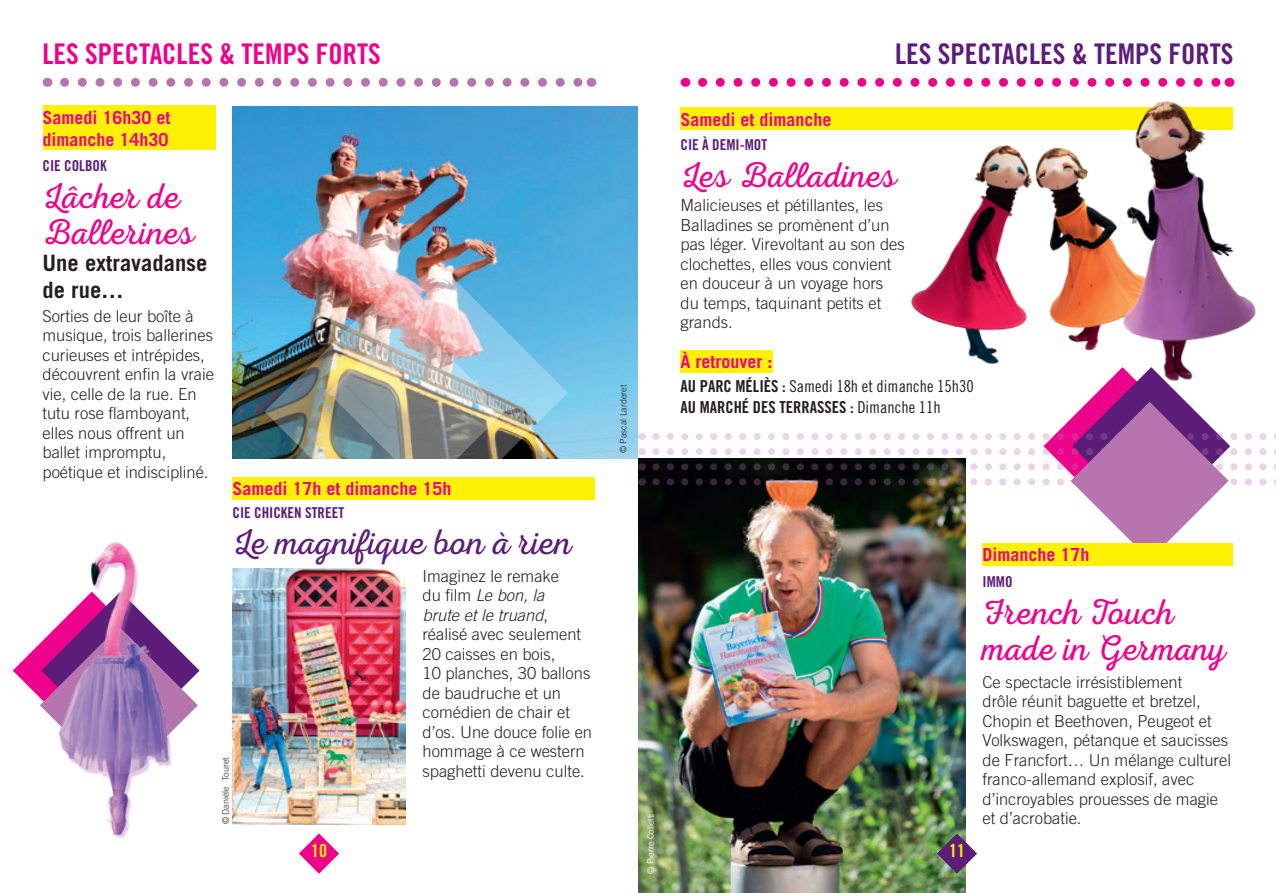
<style>
.page{position:relative;width:1276px;height:893px;background:#fff}
.page>*{position:absolute;margin:0;border:0;box-sizing:border-box;transform-origin:0 0}
.t1{font:300 36px/36px "Nexa Script";color:#ed028c}
.t2{font:300 36px "Nexa Script";color:#5c1d78}
.t3{font:28.5px "Trade Gothic Bold Cond Twenty";color:#ed028c}
.t4{font:28.5px "Trade Gothic Bold Cond Twenty";color:#5c1d78}
.t5{font:700 22.5px/27px "Trade Gothic";color:#231f20}
.t6{font:700 18px/21.6px "Trade Gothic";color:#ed028c}
.t7{font:18px "Trade Gothic Bold Cond Twenty";color:#fff101}
.t8{font:300 16.5px/19.5px "Trade Gothic";color:#231f20}
.t9{font:16.5px "Trade Gothic Cond Eighteen";color:#231f20}
.t10{font:16.5px "Trade Gothic Bold Cond Twenty";color:#231f20}
.t11{font:15px "Trade Gothic Bold Cond Twenty";color:#5c1d78}
.t12{font:300 9px "Trade Gothic";color:#231f20}
.t13{font:300 9px "Trade Gothic";color:#fff}
.s1{font-style:italic}
.s2{font-family:"Trade Gothic Bold Cond Twenty"}
.s3{font-family:"Trade Gothic Cond Eighteen"}
</style>
<div class="page">
<svg style="left:299px;top:833px;width:40px;height:41px"></svg>
<svg style="left:65px;top:78px;width:517px;height:9px"></svg>
<svg style="left:702px;top:78px;width:197px;height:9px"></svg>
<img style="left:638px;top:458px;width:327px;height:435px">
<svg style="left:656px;top:367px;width:620px;height:193px"></svg>
<svg style="left:13px;top:636px;width:187px;height:93px"></svg>
<img style="left:233px;top:106px;width:405px;height:352px">
<img style="left:264px;top:292px;width:64px;height:167px">
<img style="left:328px;top:273px;width:240px;height:186px">
<div style="left:43px;top:106px;width:172px;height:22px;background:#fff101"></div>
<div style="left:43px;top:127px;width:172px;height:23px;background:#fff101"></div>
<div style="left:982px;top:543px;width:251px;height:22px;background:#fff101"></div>
<div style="left:232px;top:477px;width:363px;height:23px;background:#fff101"></div>
<img style="left:233px;top:569px;width:172px;height:255px">
<img style="left:47px;top:542px;width:127px;height:295px">
<div style="left:680px;top:107px;width:553px;height:23px;background:#fff101"></div>
<svg style="left:937px;top:833px;width:40px;height:41px"></svg>
<img style="left:899px;top:77px;width:373px;height:321px">
<div style="left:680px;top:350px;width:92px;height:23px;background:#fff101"></div>
<h2 class="t3" style="left:43px;top:37px;width:340px">LES SPECTACLES &amp; TEMPS FORTS</h2>
<h2 class="t4" style="left:895px;top:37px;width:340px">LES SPECTACLES &amp; TEMPS FORTS</h2>
<p class="t6" style="left:43px;top:106px;width:130px">Samedi 16h30 et dimanche 14h30</p>
<p class="t11" style="left:43px;top:156px;width:66px">CIE COLBOK</p>
<h1 class="t1" style="left:43px;top:178px;width:154px">Lâcher de<br>Ballerines</h1>
<h3 class="t5" style="left:43px;top:249px;width:166px">Une extravadanse de rue…</h3>
<p class="t8" style="left:43px;top:306px;width:173px">Sorties de leur boîte à musique, trois ballerines curieuses et intrépides, découvrent enfin la vraie vie, celle de la rue. En tutu rose flamboyant, elles nous offrent un ballet impromptu, poétique et indiscipliné.</p>
<p class="t6" style="left:232px;top:478px;width:221px">Samedi 17h et dimanche 15h</p>
<p class="t11" style="left:232px;top:503px;width:113px">CIE CHICKEN STREET</p>
<h1 class="t2" style="left:232px;top:520px;width:341px">Le magnifique bon à rien</h1>
<p class="t8" style="left:422px;top:566px;width:171px">Imaginez le remake<br>du film <span class="s1">Le bon, la<br>brute et le truand</span>, réalisé avec seulement<br>20 caisses en bois,<br>10 planches, 30 ballons de baudruche et un comédien de chair et d’os. Une douce folie en hommage à ce western spaghetti devenu culte.</p>
<p class="t12" style="left:220px;top:824px;width:68px;rotate:-90deg">© Danièle Touret</p>
<p class="t7" style="left:311px;top:840px;width:17px">10</p>
<p class="t12" style="left:618px;top:453px;width:70px;rotate:-90deg">© Pascal Larderet</p>
<p class="t6" style="left:680px;top:108px;width:153px">Samedi et dimanche</p>
<p class="t11" style="left:680px;top:136px;width:88px">CIE À DEMI-MOT</p>
<h1 class="t1" style="left:680px;top:157px;width:218px">Les Balladines</h1>
<p class="t8" style="left:680px;top:195px;width:226px">Malicieuses et pétillantes, les<br>Balladines se promènent d’un pas léger. Virevoltant au son des clochettes, elles vous convient en douceur à un voyage hors du temps, taquinant petits et grands.</p>
<p class="t6" style="left:680px;top:351px;width:93px">À retrouver :</p>
<p class="t9" style="left:680px;top:376px;width:295px"><span class="s2">AU PARC MÉLIÈS :</span> Samedi 18h et dimanche 15h30</p>
<p class="t10" style="left:680px;top:397px;width:262px">AU MARCHÉ DES TERRASSES : <span class="s3">Dimanche 11h</span></p>
<p class="t13" style="left:645px;top:874px;width:62px;rotate:-90deg">© Pierre Colletti</p>
<p class="t7" style="left:949px;top:840px;width:17px">11</p>
<p class="t6" style="left:982px;top:544px;width:109px">Dimanche 17h</p>
<p class="t11" style="left:982px;top:572px;width:31px">IMMO</p>
<h1 class="t1" style="left:982px;top:593px;width:245px">French Touch made in Germany</h1>
<p class="t8" style="left:982px;top:672px;width:250px">Ce spectacle irrésistiblement<br>drôle réunit baguette et bretzel,<br>Chopin et Beethoven, Peugeot et<br>Volkswagen, pétanque et saucisses de Francfort… Un mélange culturel franco-allemand explosif, avec d’incroyables prouesses de magie et d’acrobatie.</p>
</div>
